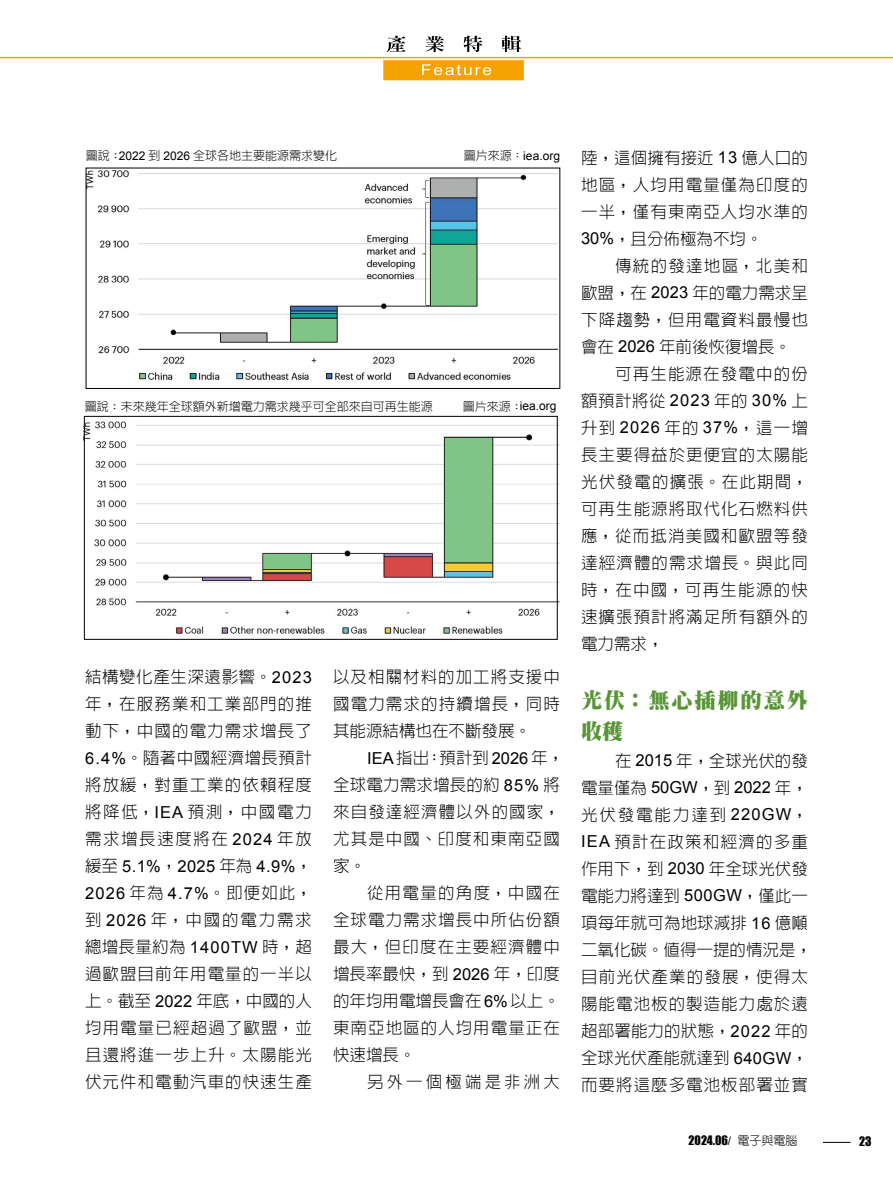
<style>
.page{position:relative;width:893px;height:1191px;background:#fff}
.page>*{position:absolute;margin:0;border:0;box-sizing:border-box;transform-origin:0 0}
.t1{font:900 21px/31.5px "Inn Ming";letter-spacing:.1em;color:#579535}
.t2{font:300 16.5px/27px "Lin Gothic";letter-spacing:.06em;color:#000;text-align:justify}
.t3{font:300 16.5px/27px "Lin Gothic";letter-spacing:.01em;color:#000}
.t4{font:16.5px/27px "Arial";letter-spacing:.045em;color:#000}
.t5{font:300 16.5px "Lin Gothic";letter-spacing:.185em;color:#000}
.t6{font:300 12px "Lin Gothic";color:#000}
.t7{font:12px "Arial";color:#000}
.t8{font:12px "Impact";color:#000}
.s1{font-family:"Arial";font-weight:400}
.s2{font-family:"Lin Gothic";font-weight:300}
.s3{font-family:"Arial"}
.s4{font-family:"New Gothic";font-weight:300}
</style>
<div class="page">
<img style="left:19px;top:35px;width:874px;height:46px">
<img style="left:422px;top:64px;width:69px;height:11px">
<img style="left:388px;top:36px;width:122px;height:16px">
<svg style="left:823px;top:1142px;width:28px;height:1px"></svg>
<img style="left:0;top:56px;width:19px;height:3px">
<img style="left:84px;top:421px;width:475px;height:219px">
<div style="left:84px;top:416px;width:474px;height:223px;border:1px solid #000"></div>
<img style="left:85px;top:169px;width:473px;height:220px">
<div style="left:86px;top:168px;width:474px;height:221px;border:1px solid #000"></div>
<p class="t6" style="left:86px;top:150px;width:253px">圖說 :<span class="s1">2022</span> 到 <span class="s1">2026</span> 全球各地主要能源需求變化</p>
<p class="t7" style="left:464px;top:148px;width:98px"><span class="s2">圖片來源：</span>iea.org</p>
<p class="t6" style="left:85px;top:400px;width:350px">圖說 : 未來幾年全球額外新增電力需求幾乎可全部來自可再生能源</p>
<p class="t7" style="left:463px;top:398px;width:95px"><span class="s2">圖片來源 :</span>iea.org</p>
<p class="t2" style="left:85px;top:663px;width:228px">結構變化產生深遠影響。<span class="s1">2023</span>年，在服務業和工業部門的推動下，中國的電力需求增長了<span class="s1">6.4%</span>。隨著中國經濟增長預計將放緩，對重工業的依賴程度將降低，<span class="s1">IEA</span> 預測，中國電力需求增長速度將在 <span class="s1">2024</span> 年放</p>
<p class="t4" style="left:85px;top:853px;width:228px"><span class="s2">緩至</span> 5.1%<span class="s2">，</span>2025 <span class="s2">年為</span> 4.9%<span class="s2">，<br></span>2026 <span class="s2">年為</span> 4.7%<span class="s2">。即便如此，</span></p>
<p class="t2" style="left:85px;top:906px;width:228px">到 <span class="s1">2026</span> 年，中國的電力需求總增長量約為 <span class="s1">1400TW</span> 時，超過歐盟目前年用電量的一半以上。截至 <span class="s1">2022</span> 年底，中國的人均用電量已經超過了歐盟，並且還將進一步上升。太陽能光伏元件和電動汽車的快速生產</p>
<p class="t2" style="left:333px;top:663px;width:228px">以及相關材料的加工將支援中國電力需求的持續增長，同時其能源結構也在不斷發展。</p>
<p class="t2" style="left:333px;top:744px;width:232px;text-align:left;text-indent:34px"><span class="s1">IEA</span> 指出：預計到 <span class="s1">2026</span> 年，全球電力需求增長的約 <span class="s1">85%</span> 將來自發達經濟體以外的國家，尤其是中國、印度和東南亞國家。</p>
<p class="t2" style="left:333px;top:879px;width:228px;text-indent:34px">從用電量的角度，中國在全球電力需求增長中所佔份額最大，但印度在主要經濟體中增長率最快，到 <span class="s1">2026</span> 年，印度的年均用電增長會在<span class="s1">6%</span>以上。東南亞地區的人均用電量正在快速增長。</p>
<p class="t5" style="left:367px;top:1073px;width:194px">另外一個極端是非洲大</p>
<p class="t2" style="left:581px;top:144px;width:228px">陸，這個擁有接近 <span class="s1">13</span> 億人口的地區，人均用電量僅為印度的一半，僅有東南亞人均水準的<span class="s1">30%</span>，且分佈極為不均。</p>
<p class="t2" style="left:581px;top:252px;width:228px;text-indent:34px">傳統的發達地區，北美和歐盟，在 <span class="s1">2023</span> 年的電力需求呈下降趨勢，但用電資料最慢也會在 <span class="s1">2026</span> 年前後恢復增長。</p>
<p class="t2" style="left:581px;top:360px;width:228px;text-indent:34px">可再生能源在發電中的份額預計將從 <span class="s1">2023</span> 年的 <span class="s1">30%</span> 上升到 <span class="s1">2026</span> 年的 <span class="s1">37%</span>，這一增長主要得益於更便宜的太陽能光伏發電的擴張。在此期間，可再生能源將取代化石燃料供應，從而抵消美國和歐盟等發達經濟體的需求增長。與此同時，在中國，可再生能源的快速擴張預計將滿足所有額外的電力需求，</p>
<p class="t1" style="left:581px;top:684px;width:228px">光伏：無心插柳的意外收穫</p>
<p class="t3" style="left:581px;top:747px;width:232px;text-indent:34px">在 <span class="s1">2015</span> 年，全球光伏的發電量僅為 <span class="s1">50GW</span>，到 <span class="s1">2022</span> 年，光伏發電能力達到 <span class="s1">220GW</span>，<br><span class="s1">IEA</span> 預計在政策和經濟的多重作用下，到 <span class="s1">2030</span> 年全球光伏發電能力將達到 <span class="s1">500GW</span>，僅此一項每年就可為地球減排 <span class="s1">16</span> 億噸二氧化碳。值得一提的情況是，目前光伏產業的發展，使得太陽能電池板的製造能力處於遠超部署能力的狀態，<span class="s1">2022</span> 年的全球光伏產能就達到 <span class="s1">640GW</span>，而要將這麼多電池板部署並實</p>
<p class="t8" style="left:689px;top:1131px;width:110px">2024.06<span class="s3">/</span> <span class="s4">電子與電腦</span></p>
<p class="t8" style="left:859px;top:1132px;width:14px">23</p>
</div>
